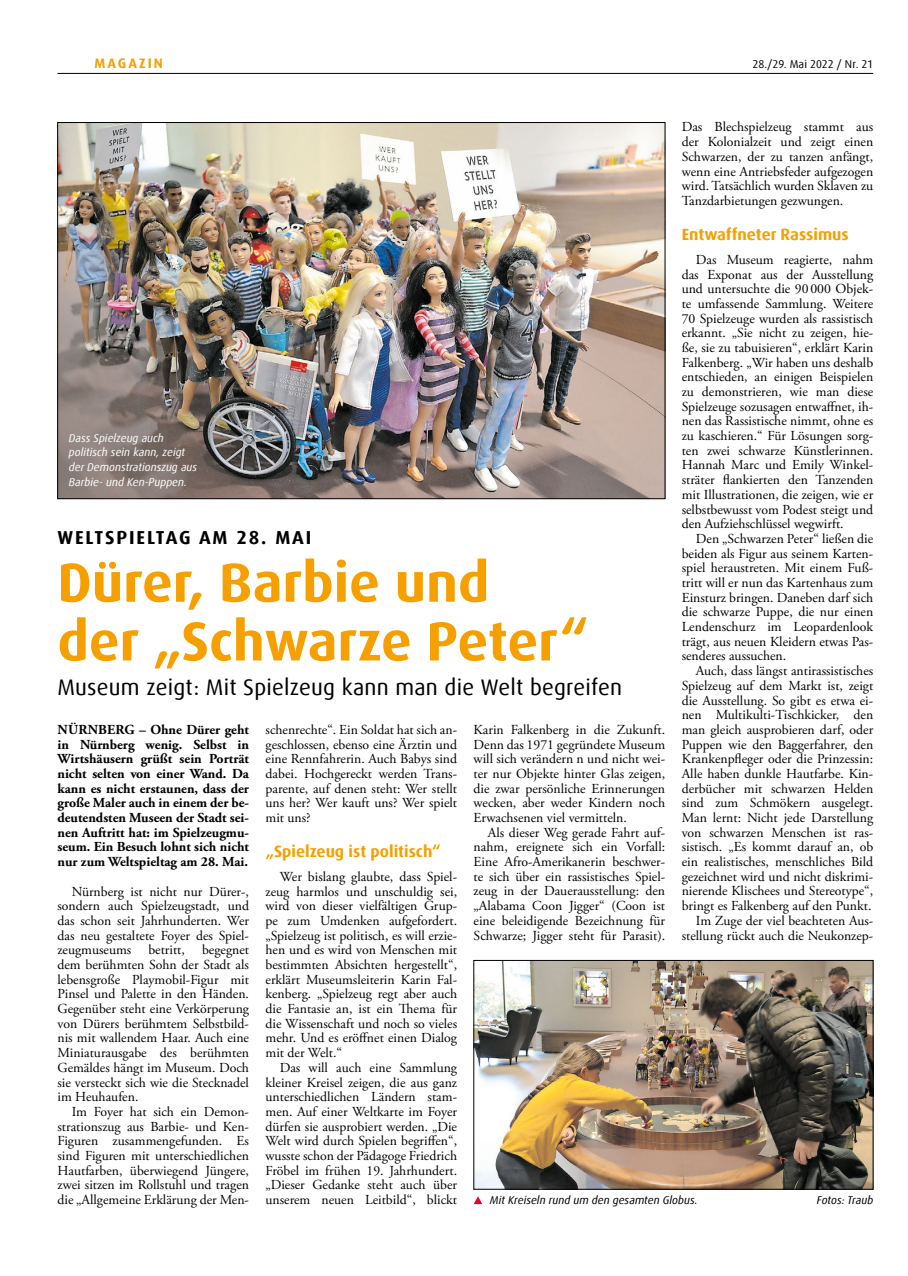
<style>
.page{position:relative;width:908px;height:1276px;background:#fff}
.page>*{position:absolute;margin:0;border:0;box-sizing:border-box;transform-origin:0 0}
.t1{font:700 55px/58.8px "Dax Offc Pro";color:#f5a000}
.t2{font:22.5px "Dax Offc Pro";letter-spacing:.01em;color:#000}
.t3{font:700 18.75px "Dax Offc Pro";letter-spacing:.1em;color:#000}
.t4{font:700 16.25px "Dax Offc Pro";color:#f5a000}
.t5{font:13.75px/14.6px "Adobe Garamond Pro";color:#000;text-align:justify}
.t6{font:700 13.75px/14.6px "Adobe Garamond Pro";color:#000;text-align:justify}
.t7{font:700 13.75px "Dax Offc Pro";letter-spacing:.15em;color:#f5a000}
.t8{font:italic 11.25px/14.8px "Dax Offc Pro";color:#fff}
.t9{font:italic 11.25px "Dax Offc Pro";color:#000}
.t10{font:11.25px "Dax Offc Pro";color:#000}
</style>
<div class="page">
<hr style="left:57px;top:73px;width:815px;height:1px;background:#000">
<img style="left:59px;top:124px;width:604px;height:373px">
<img style="left:475px;top:962px;width:395px;height:225px">
<div style="left:473px;top:960px;width:399px;height:229px;border:1px solid #000"></div>
<svg style="left:473px;top:1196px;width:9px;height:8px"></svg>
<p class="t7" style="left:94px;top:54px;width:70px">MAGAZIN</p>
<p class="t10" style="left:752px;top:57px;width:122px">28./29. Mai 2022 / Nr. 21</p>
<p class="t5" style="left:681px;top:120px;width:193px">Das Blechspielzeug stammt aus der Kolonialzeit und zeigt einen Schwarzen, der zu tanzen anfängt, wenn eine Antriebsfeder aufgezogen wird. Tatsächlich wurden Sklaven zu Tanzdarbietungen gezwungen.</p>
<p class="t4" style="left:681px;top:224px;width:168px">Entwaffneter Rassimus</p>
<p class="t5" style="left:681px;top:253px;width:193px;text-indent:14px">Das Museum reagierte, nahm das Exponat aus der Ausstellung und untersuchte die 90000 Objek&shy;te umfassende Sammlung. Weitere 70 Spielzeuge wurden als rassistisch erkannt. „Sie nicht zu zeigen, hie&shy;ße, sie zu tabuisieren“, erklärt Karin Falkenberg. „Wir haben uns deshalb entschieden, an einigen Beispielen zu demonstrieren, wie man diese Spielzeuge sozusagen entwaffnet, ih&shy;nen das Rassistische nimmt, ohne es zu kaschieren.“ Für Lösungen sorg&shy;ten zwei schwarze Künstlerinnen.<br>Hannah Marc und Emily Winkel&shy;sträter flankierten den Tanzenden mit Illustrationen, die zeigen, wie er selbstbewusst vom Podest steigt und den Aufziehschlüssel wegwirft.</p>
<p class="t5" style="left:681px;top:532px;width:193px;text-indent:14px">Den „Schwarzen Peter“ ließen die beiden als Figur aus seinem Karten&shy;spiel heraustreten. Mit einem Fuß&shy;tritt will er nun das Kartenhaus zum Einsturz bringen. Daneben darf sich die schwarze Puppe, die nur einen Lendenschurz im Leopardenlook trägt, aus neuen Kleidern etwas Pas&shy;senderes aussuchen.</p>
<p class="t5" style="left:681px;top:664px;width:193px;text-align:right">Auch, dass längst antirassistisches Spielzeug auf dem Markt ist, zeigt die Ausstellung. So gibt es etwa ei&shy;nen Multikulti-Tischkicker, den man gleich ausprobieren darf, oder Puppen wie den Baggerfahrer, den Krankenpfleger oder die Prinzessin:<br>Alle haben dunkle Hautfarbe. Kin&shy;derbücher mit schwarzen Helden sind zum Schmökern ausgelegt.<br>Man lernt: Nicht jede Darstellung von schwarzen Menschen ist ras&shy;sistisch. „Es kommt darauf an, ob ein realistisches, menschliches Bild gezeichnet wird und nicht diskrimi&shy;nierende Klischees und Stereotype“, bringt es Falkenberg auf den Punkt.<br>Im Zuge der viel beachteten Aus&shy;stellung rückt auch die Neukonzep-</p>
<p class="t8" style="left:69px;top:430px;width:130px">Dass Spielzeug auch politisch sein kann, zeigt der Demonstrationszug aus<br>Barbie- und Ken-Puppen.</p>
<h3 class="t3" style="left:57px;top:525px;width:255px">WELTSPIELTAG AM 28. MAI</h3>
<h1 class="t1" style="left:57px;top:553px;width:532px">Dürer, Barbie und<br>der „Schwarze Peter“</h1>
<h2 class="t2" style="left:57px;top:673px;width:566px">Museum zeigt: Mit Spielzeug kann man die Welt begreifen</h2>
<p class="t5" style="left:265px;top:723px;width:193px">schenrechte“. Ein Soldat hat sich an&shy;geschlossen, ebenso eine Ärztin und eine Rennfahrerin. Auch Babys sind dabei. Hochgereckt werden Trans&shy;parente, auf denen steht: Wer stellt uns her? Wer kauft uns? Wer spielt mit uns?</p>
<p class="t4" style="left:265px;top:840px;width:176px">„Spielzeug ist politisch“</p>
<p class="t5" style="left:265px;top:869px;width:193px;text-indent:14px">Wer bislang glaubte, dass Spiel&shy;zeug harmlos und unschuldig sei, wird von dieser vielfältigen Grup&shy;pe zum Umdenken aufgefordert. „Spielzeug ist politisch, es will erzie&shy;hen und es wird von Menschen mit bestimmten Absichten hergestellt“, erklärt Museumsleiterin Karin Fal&shy;kenberg. „Spielzeug regt aber auch die Fantasie an, ist ein Thema für die Wissenschaft und noch so vieles mehr. Und es eröffnet einen Dialog mit der Welt.“</p>
<p class="t5" style="left:265px;top:1060px;width:193px;text-indent:14px">Das will auch eine Sammlung kleiner Kreisel zeigen, die aus ganz unterschiedlichen Ländern stam&shy;men. Auf einer Weltkarte im Foyer dürfen sie ausprobiert werden. „Die Welt wird durch Spielen begriffen“, wusste schon der Pädagoge Friedrich Fröbel im frühen 19. Jahrhundert. „Dieser Gedanke steht auch über unserem neuen Leitbild“, blickt</p>
<p class="t6" style="left:57px;top:722px;width:193px">NÜRNBERG – Ohne Dürer geht in Nürnberg wenig. Selbst in Wirtshäusern grüßt sein Porträt nicht selten von einer Wand. Da kann es nicht erstaunen, dass der große Maler auch in einem der be&shy;deutendsten Museen der Stadt sei&shy;nen Auftritt hat: im Spielzeugmu&shy;seum. Ein Besuch lohnt sich nicht nur zum Weltspieltag am 28. Mai.</p>
<p class="t5" style="left:57px;top:884px;width:193px;text-indent:14px">Nürnberg ist nicht nur Dürer-, sondern auch Spielzeugstadt, und das schon seit Jahrhunderten. Wer das neu gestaltete Foyer des Spiel&shy;zeugmuseums betritt, begegnet dem berühmten Sohn der Stadt als lebensgroße Playmobil-Figur mit Pinsel und Palette in den Händen.<br>Gegenüber steht eine Verkörperung von Dürers berühmtem Selbstbild&shy;nis mit wallendem Haar. Auch eine Miniaturausgabe des berühmten Gemäldes hängt im Museum. Doch sie versteckt sich wie die Stecknadel im Heuhaufen.</p>
<p class="t5" style="left:57px;top:1104px;width:193px;text-indent:14px">Im Foyer hat sich ein Demon&shy;strationszug aus Barbie- und Ken-Figuren zusammengefunden. Es sind Figuren mit unterschiedlichen Hautfarben, überwiegend Jüngere, zwei sitzen im Rollstuhl und tragen die „Allgemeine Erklärung der Men-</p>
<p class="t5" style="left:473px;top:722px;width:193px">Karin Falkenberg in die Zukunft.<br>Denn das 1971 gegründete Museum will sich verändern n und nicht wei&shy;ter nur Objekte hinter Glas zeigen, die zwar persönliche Erinnerungen wecken, aber weder Kindern noch Erwachsenen viel vermitteln.</p>
<p class="t5" style="left:473px;top:825px;width:193px;text-indent:14px">Als dieser Weg gerade Fahrt auf&shy;nahm, ereignete sich ein Vorfall:<br>Eine Afro-Amerikanerin beschwer&shy;te sich über ein rassistisches Spiel&shy;zeug in der Dauerausstellung: den „Alabama Coon Jigger“ (Coon ist eine beleidigende Bezeichnung für Schwarze; Jigger steht für Parasit).</p>
<p class="t9" style="left:489px;top:1193px;width:209px">Mit Kreiseln rund um den gesamten Globus.</p>
<p class="t9" style="left:816px;top:1193px;width:58px">Fotos: Traub</p>
</div>
